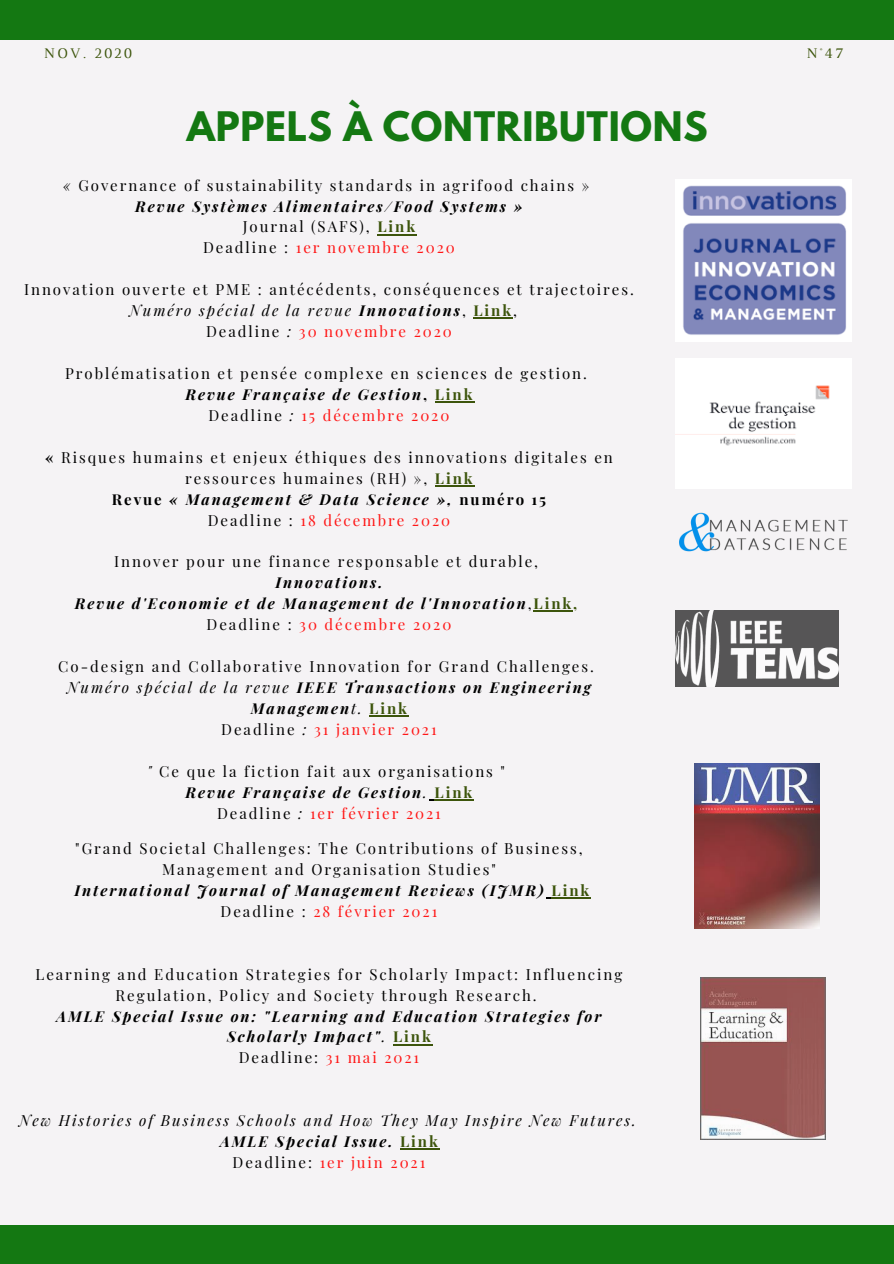
<style>
.page{position:relative;width:894px;height:1264px;background:#fff}
.page>*{position:absolute;margin:0;border:0;box-sizing:border-box;transform-origin:0 0}
.t1{font:700 36px "League Spartan";letter-spacing:.02em;color:#147812}
.t2{font:15px/21px "Playfair Display";letter-spacing:.13em;color:#000;text-align:center}
.t3{font:italic 700 15px/21px "Playfair Display";letter-spacing:.13em;color:#000;text-align:center}
.t4{font:italic 15px/21px "Playfair Display";letter-spacing:.13em;color:#000;text-align:center}
.t5{font:15px "Playfair Display";letter-spacing:.13em;color:#ff1616}
.t6{font:14.85px "Luthier";letter-spacing:.14em;color:#3d550c}
.s1{font-style:italic}
.s2{font-weight:700;font-style:italic}
.s3{font-weight:700;color:#3d550c}
.s4{color:#ff1616}
.s5{font-weight:700}
.s6{font-style:normal}
.s7{font-weight:700;font-style:normal;color:#3d550c}
.s8{color:#000}
.s9{font-style:italic;color:#000}
.s10{font-weight:400;font-style:normal}
.s11{font-style:normal;color:#3d550c}
.s12{font-weight:400;font-style:normal;color:#ff1616}
.s13{font-weight:400}
.s14{font-style:normal;color:#ff1616}
</style>
<div class="page">
<div style="left:0;top:0;width:893px;height:1263px;background:#f5f3f5"></div>
<div style="left:0;top:1224px;width:893px;height:39px;background:#147812"></div>
<div style="left:0;top:0;width:893px;height:39px;background:#147812"></div>
<hr style="left:377px;top:234px;width:40px;height:1px;background:#3d550c">
<hr style="left:473px;top:317px;width:40px;height:2px;background:#3d550c">
<hr style="left:434px;top:401px;width:40px;height:2px;background:#3d550c">
<hr style="left:435px;top:485px;width:39px;height:1px;background:#3d550c">
<hr style="left:533px;top:610px;width:40px;height:2px;background:#3d550c">
<hr style="left:369px;top:715px;width:40px;height:2px;background:#3d550c">
<hr style="left:434px;top:799px;width:40px;height:1px;background:#3d550c">
<hr style="left:551px;top:897px;width:40px;height:1px;background:#3d550c">
<hr style="left:393px;top:1043px;width:39px;height:2px;background:#3d550c">
<hr style="left:400px;top:1148px;width:40px;height:1px;background:#3d550c">
<img style="left:675px;top:179px;width:175px;height:162px">
<img style="left:675px;top:358px;width:175px;height:130px">
<img style="left:679px;top:512px;width:169px;height:40px">
<img style="left:675px;top:611px;width:163px;height:75px">
<img style="left:694px;top:763px;width:125px;height:165px">
<img style="left:700px;top:977px;width:125px;height:162px">
<p class="t6" style="left:44px;top:47px;width:90px">NOV. 2020</p>
<p class="t6" style="left:806px;top:47px;width:38px">N°47</p>
<h1 class="t1" style="left:187px;top:109px;width:522px">APPELS À CONTRIBUTIONS</h1>
<p class="t2" style="left:63px;top:174px;width:527px"><span class="s1">«</span> Governance of sustainability standards in agrifood chains » <span class="s2">Revue Systèmes Alimentaires/Food Systems »<br></span>Journal (SAFS), <span class="s3">Link<br></span>Deadline : <span class="s4">1er novembre 2020</span></p>
<p class="t2" style="left:24px;top:278px;width:611px">Innovation ouverte et PME : antécédents, conséquences et trajectoires.</p>
<p class="t4" style="left:129px;top:299px;width:389px">Numéro spécial de la revue <span class="s5">Innovations</span><span class="s6">,</span> <span class="s7">Link</span><span class="s6">,</span></p>
<p class="t5" style="left:206px;top:321px;width:247px"><span class="s8">Deadline</span> <span class="s9">:</span> 30 novembre 2020</p>
<p class="t2" style="left:65px;top:362px;width:523px">Problématisation et pensée complexe en sciences de gestion.<br><span class="s2">Revue Française de Gestion</span><span class="s5">,</span> <span class="s3">Link<br></span>Deadline <span class="s1">:</span> <span class="s4">15 décembre 2020</span></p>
<p class="t2" style="left:45px;top:446px;width:569px"><span class="s5">«</span> Risques humains et enjeux éthiques des innovations digitales en ressources humaines (RH) », <span class="s3">Link<br></span><span class="s5">Revue</span> <span class="s2">« Management &amp; Data Science »,</span> <span class="s5">numéro 15<br></span>Deadline : <span class="s4">18 décembre 2020</span></p>
<p class="t2" style="left:114px;top:550px;width:425px">Innover pour une finance responsable et durable,</p>
<p class="t3" style="left:75px;top:571px;width:503px">Innovations.<br>Revue d'Economie et de Management de l'Innovation<span class="s10">,</span><span class="s11">Link,<br></span><span class="s10">Deadline :</span> <span class="s12">30 décembre 2020</span></p>
<p class="t2" style="left:58px;top:655px;width:537px">Co-design and Collaborative Innovation for Grand Challenges.<br><span class="s1">Numéro spécial de la revue</span> <span class="s2">IEEE Transactions on Engineering Managemen</span><span class="s1">t.</span> <span class="s3">Link<br></span>Deadline <span class="s1">:</span> <span class="s4">31 janvier 2021</span></p>
<p class="t2" style="left:147px;top:760px;width:359px"><span class="s1">"</span> Ce que la fiction fait aux organisations "<br><span class="s2">Revue Française de Gestion</span><span class="s1">.</span> <span class="s3">Link<br></span>Deadline <span class="s1">:</span> <span class="s4">1er février 2021</span></p>
<p class="t2" style="left:74px;top:837px;width:516px">"Grand Societal Challenges: The Contributions of Business, Management and Organisation Studies"<br><span class="s2">International Journal of Management Reviews (IJMR)</span> <span class="s3">Link </span>Deadline : <span class="s4">28 février 2021</span></p>
<p class="t2" style="left:36px;top:962px;width:588px">Learning and Education Strategies for Scholarly Impact: Influencing<br>Regulation, Policy and Society through Research.</p>
<p class="t3" style="left:56px;top:1004px;width:546px">AMLE Special Issue on: "Learning and Education Strategies for<br>Scholarly Impact"<span class="s13">.</span> <span class="s11">Link<br></span><span class="s10">Deadline:</span> <span class="s12">31 mai 2021</span></p>
<p class="t4" style="left:19px;top:1109px;width:618px">New Histories of Business Schools and How They May Inspire New Futures.<br><span class="s5">AMLE Special Issue.</span> <span class="s7">Link<br></span><span class="s6">Deadline:</span> <span class="s14">1er juin 2021</span></p>
</div>
